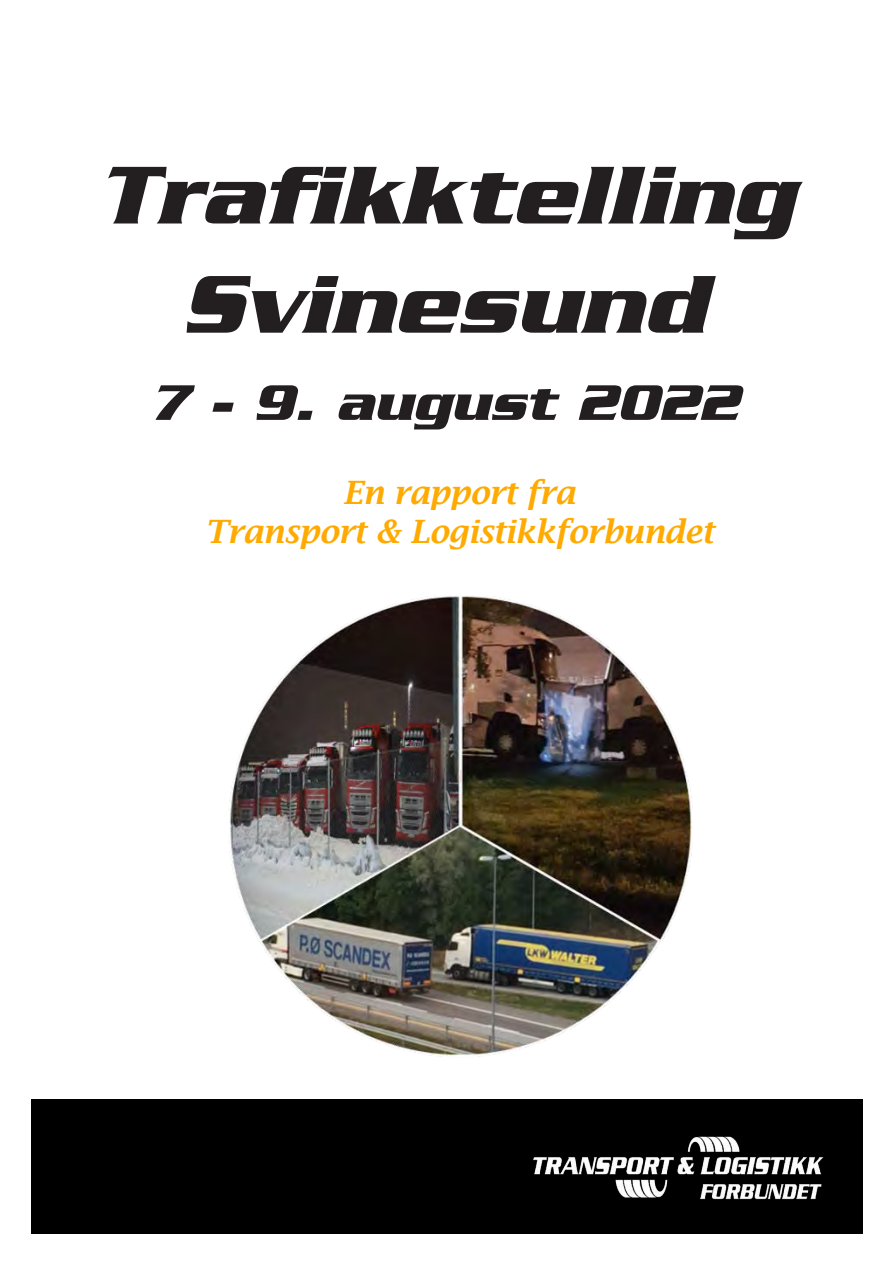
<style>
.page{position:relative;width:893px;height:1263px;background:#fff}
.page>*{position:absolute;margin:0;border:0;box-sizing:border-box;transform-origin:0 0}
.t1{font:italic 700 88.5px "Serpentine";color:#231f20}
.t2{font:italic 700 54px "Serpentine";color:#231f20}
.t3{font:italic 600 32.25px/38.7px "Lucida Bright";letter-spacing:-.01em;color:#fa0;text-align:center}
</style>
<div class="page">
<div style="left:31px;top:1099px;width:831px;height:134px;background:#000"></div>
<img style="left:229px;top:595px;width:464px;height:462px">
<img style="left:533px;top:1136px;width:291px;height:64px">
<p class="t1" style="left:97px;top:144px;width:698px">Trafikktelling</p>
<p class="t1" style="left:181px;top:253px;width:526px">Svinesund</p>
<h2 class="t2" style="left:150px;top:371px;width:590px">7 - 9. august 2022</h2>
<p class="t3" style="left:204px;top:473px;width:511px">En rapport fra<br>Transport &amp; Logistikkforbundet</p>
</div>
